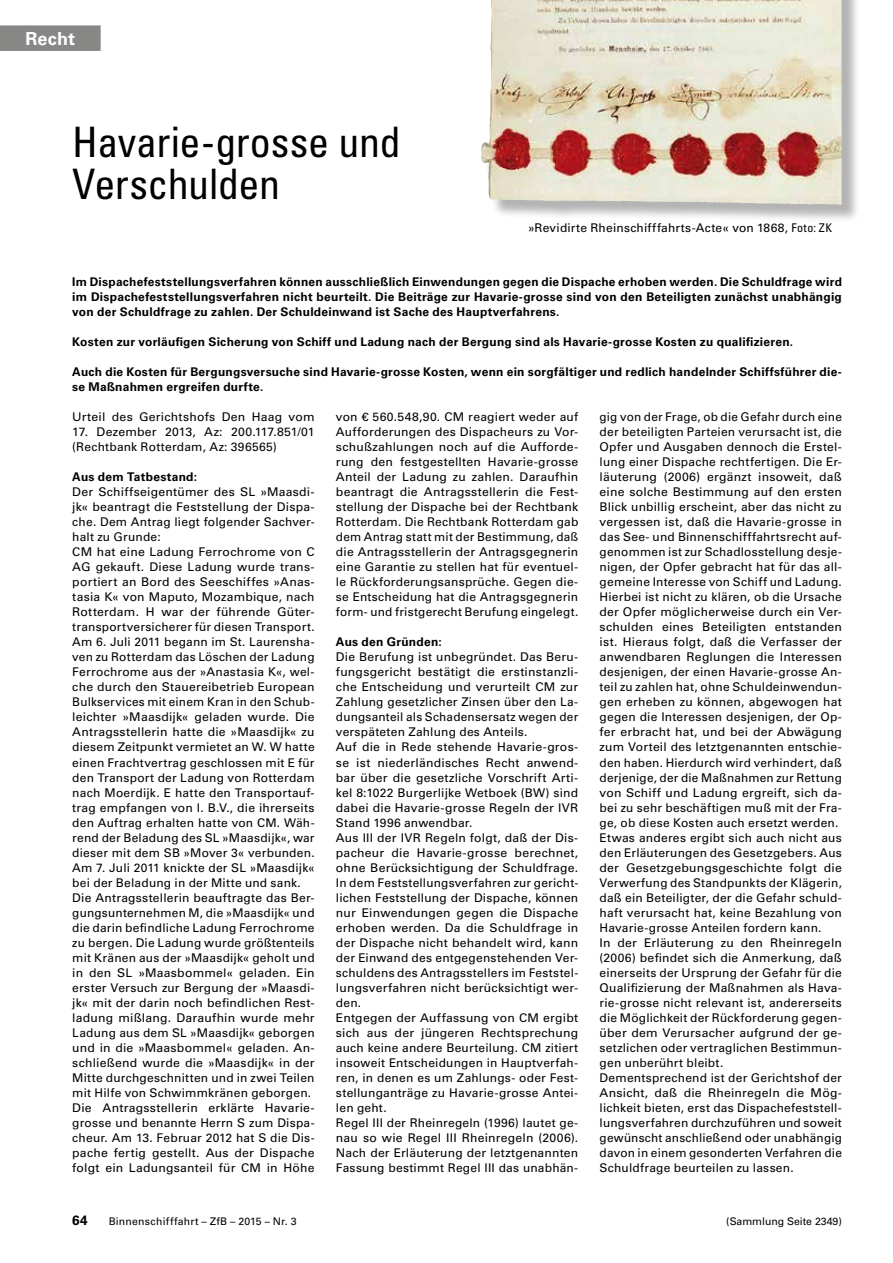
<style>
.page{position:relative;width:893px;height:1263px;background:#fff}
.page>*{position:absolute;margin:0;border:0;box-sizing:border-box;transform-origin:0 0}
.t1{font:condensed 42px/42px "Univers LT Std";letter-spacing:-.01em;color:#000}
.t2{font:700 18px "Univers LT Std";letter-spacing:.01em;color:#fff}
.t3{font:700 13.5px "Univers LT Std";color:#000}
.t4{font:12px/15px "Univers LT Std";letter-spacing:.015em;color:#000}
.t5{font:700 12px/15px "Univers LT Std";letter-spacing:.02em;color:#000;text-align:justify}
.t6{font:10.5px "Univers LT Std";letter-spacing:.01em;color:#000}
.s1{font-stretch:condensed}
</style>
<div class="page">
<div style="left:0;top:25px;width:101px;height:26px;background:#878786"></div>
<div style="left:484px;top:0;width:376px;height:223px;background:#000;opacity:.3"></div>
<img style="left:481px;top:0;width:360px;height:205px">
<h2 class="t2" style="left:26px;top:28px;width:51px">Recht</h2>
<h1 class="t1" style="left:72px;top:121px;width:330px">Havarie-grosse und<br>Verschulden</h1>
<p class="t4" style="left:528px;top:221px;width:306px">»Revidirte Rheinschifffahrts-Acte« von 1868, <span class="s1">Foto: ZK</span></p>
<p class="t5" style="left:72px;top:275px;width:771px">Im Dispachefeststellungsverfahren können ausschließlich Einwendungen gegen die Dispache erhoben werden. Die Schuldfrage wird im Dispachefeststellungsverfahren nicht beurteilt. Die Beiträge zur Havarie-grosse sind von den Beteiligten zunächst unabhängig von der Schuldfrage zu zahlen. Der Schuldeinwand ist Sache des Hauptverfahrens.</p>
<p class="t5" style="left:72px;top:335px;width:722px">Kosten zur vorläufigen Sicherung von Schiff und Ladung nach der Bergung sind als Havarie-grosse Kosten zu qualifizieren.</p>
<p class="t5" style="left:72px;top:365px;width:771px">Auch die Kosten für Bergungsversuche sind Havarie-grosse Kosten, wenn ein sorgfältiger und redlich handelnder Schiffsführer die&shy;se Maßnahmen ergreifen durfte.</p>
<p class="t4" style="left:72px;top:410px;width:244px">Urteil des Gerichtshofs Den Haag vom</p>
<p class="t4" style="left:72px;top:425px;width:244px">17. Dezember 2013, Az: 200.117.851/01 (Rechtbank Rotterdam, Az: 396565)</p>
<p class="t5" style="left:72px;top:470px;width:126px">Aus dem Tatbestand:</p>
<p class="t4" style="left:72px;top:485px;width:244px">Der Schiffseigentümer des SL »Maasdi&shy;jk« beantragt die Feststellung der Dispa&shy;che. Dem Antrag liegt folgender Sachver&shy;halt zu Grunde:<br>CM hat eine Ladung Ferrochrome von C AG gekauft. Diese Ladung wurde trans&shy;portiert an Bord des Seeschiffes »Anas&shy;tasia K« von Maputo, Mozambique, nach Rotterdam. H war der führende Güter&shy;transportversicherer für diesen Transport.<br>Am 6. Juli 2011 begann im St. Laurensha&shy;ven zu Rotterdam das Löschen der Ladung Ferrochrome aus der »Anastasia K«, wel&shy;che durch den Stauereibetrieb European Bulkservices mit einem Kran in den Schub&shy;leichter »Maasdijk« geladen wurde. Die Antragsstellerin hatte die »Maasdijk« zu diesem Zeitpunkt vermietet an W. W hatte einen Frachtvertrag geschlossen mit E für den Transport der Ladung von Rotterdam nach Moerdijk. E hatte den Transportauf&shy;trag empfangen von I. B.V., die ihrerseits den Auftrag erhalten hatte von CM. Wäh&shy;rend der Beladung des SL »Maasdijk«, war dieser mit dem SB »Mover 3« verbunden.<br>Am 7. Juli 2011 knickte der SL »Maasdijk« bei der Beladung in der Mitte und sank.<br>Die Antragsstellerin beauftragte das Ber&shy;gungsunternehmen M, die »Maasdijk« und die darin befindliche Ladung Ferrochrome zu bergen. Die Ladung wurde größtenteils mit Kränen aus der »Maasdijk« geholt und in den SL »Maasbommel« geladen. Ein erster Versuch zur Bergung der »Maasdi&shy;jk« mit der darin noch befindlichen Rest&shy;ladung mißlang. Daraufhin wurde mehr Ladung aus dem SL »Maasdijk« geborgen und in die »Maasbommel« geladen. An&shy;schließend wurde die »Maasdijk« in der Mitte durchgeschnitten und in zwei Teilen mit Hilfe von Schwimmkränen geborgen.<br>Die Antragsstellerin erklärte Havarie&shy;grosse und benannte Herrn S zum Dispa&shy;cheur. Am 13. Februar 2012 hat S die Dis&shy;pache fertig gestellt. Aus der Dispache folgt ein Ladungsanteil für CM in Höhe</p>
<p class="t4" style="left:336px;top:410px;width:244px;text-align:justify">von € 560.548,90. CM reagiert weder auf Aufforderungen des Dispacheurs zu Vor&shy;schußzahlungen noch auf die Aufforde&shy;rung den festgestellten Havarie-grosse Anteil der Ladung zu zahlen. Daraufhin beantragt die Antragsstellerin die Fest&shy;stellung der Dispache bei der Rechtbank Rotterdam. Die Rechtbank Rotterdam gab dem Antrag statt mit der Bestimmung, daß die Antragsstellerin der Antragsgegnerin eine Garantie zu stellen hat für eventuel&shy;le Rückforderungsansprüche. Gegen die&shy;se Entscheidung hat die Antragsgegnerin form- und fristgerecht Berufung eingelegt.</p>
<p class="t5" style="left:336px;top:635px;width:107px">Aus den Gründen:</p>
<p class="t4" style="left:336px;top:650px;width:244px">Die Berufung ist unbegründet. Das Beru&shy;fungsgericht bestätigt die erstinstanzli&shy;che Entscheidung und verurteilt CM zur Zahlung gesetzlicher Zinsen über den La&shy;dungsanteil als Schadensersatz wegen der verspäteten Zahlung des Anteils.<br>Auf die in Rede stehende Havarie-gros&shy;se ist niederländisches Recht anwend&shy;bar über die gesetzliche Vorschrift Arti&shy;kel 8:1022 Burgerlijke Wetboek (BW) sind dabei die Havarie-grosse Regeln der IVR Stand 1996 anwendbar.<br>Aus III der IVR Regeln folgt, daß der Dis&shy;pacheur die Havarie-grosse berechnet, ohne Berücksichtigung der Schuldfrage.<br>In dem Feststellungsverfahren zur gericht&shy;lichen Feststellung der Dispache, können nur Einwendungen gegen die Dispache erhoben werden. Da die Schuldfrage in der Dispache nicht behandelt wird, kann der Einwand des entgegenstehenden Ver&shy;schuldens des Antragsstellers im Feststel&shy;lungsverfahren nicht berücksichtigt wer&shy;den.<br>Entgegen der Auffassung von CM ergibt sich aus der jüngeren Rechtsprechung auch keine andere Beurteilung. CM zitiert insoweit Entscheidungen in Hauptverfah&shy;ren, in denen es um Zahlungs- oder Fest&shy;stellunganträge zu Havarie-grosse Antei&shy;len geht.<br>Regel III der Rheinregeln (1996) lautet ge&shy;nau so wie Regel III Rheinregeln (2006).<br>Nach der Erläuterung der letztgenannten Fassung bestimmt Regel III das unabhän-</p>
<p class="t4" style="left:600px;top:410px;width:244px">gig von der Frage, ob die Gefahr durch eine der beteiligten Parteien verursacht ist, die Opfer und Ausgaben dennoch die Erstel&shy;lung einer Dispache rechtfertigen. Die Er&shy;läuterung (2006) ergänzt insoweit, daß eine solche Bestimmung auf den ersten Blick unbillig erscheint, aber das nicht zu vergessen ist, daß die Havarie-grosse in das See- und Binnenschifffahrtsrecht auf&shy;genommen ist zur Schadlosstellung desje&shy;nigen, der Opfer gebracht hat für das all&shy;gemeine Interesse von Schiff und Ladung.<br>Hierbei ist nicht zu klären, ob die Ursache der Opfer möglicherweise durch ein Ver&shy;schulden eines Beteiligten entstanden ist. Hieraus folgt, daß die Verfasser der anwendbaren Reglungen die Interessen desjenigen, der einen Havarie-grosse An&shy;teil zu zahlen hat, ohne Schuldeinwendun&shy;gen erheben zu können, abgewogen hat gegen die Interessen desjenigen, der Op&shy;fer erbracht hat, und bei der Abwägung zum Vorteil des letztgenannten entschie&shy;den haben. Hierdurch wird verhindert, daß derjenige, der die Maßnahmen zur Rettung von Schiff und Ladung ergreift, sich da&shy;bei zu sehr beschäftigen muß mit der Fra&shy;ge, ob diese Kosten auch ersetzt werden.<br>Etwas anderes ergibt sich auch nicht aus den Erläuterungen des Gesetzgebers. Aus der Gesetzgebungsgeschichte folgt die Verwerfung des Standpunkts der Klägerin, daß ein Beteiligter, der die Gefahr schuld&shy;haft verursacht hat, keine Bezahlung von Havarie-grosse Anteilen fordern kann.<br>In der Erläuterung zu den Rheinregeln (2006) befindet sich die Anmerkung, daß einerseits der Ursprung der Gefahr für die Qualifizierung der Maßnahmen als Hava&shy;rie-grosse nicht relevant ist, andererseits die Möglichkeit der Rückforderung gegen&shy;über dem Verursacher aufgrund der ge&shy;setzlichen oder vertraglichen Bestimmun&shy;gen unberührt bleibt.<br>Dementsprechend ist der Gerichtshof der Ansicht, daß die Rheinregeln die Mög&shy;lichkeit bieten, erst das Dispachefeststell&shy;lungsverfahren durchzuführen und soweit gewünscht anschließend oder unabhängig davon in einem gesonderten Verfahren die Schuldfrage beurteilen zu lassen.</p>
<p class="t3" style="left:72px;top:1212px;width:17px">64</p>
<p class="t6" style="left:109px;top:1215px;width:189px">Binnenschifffahrt – ZfB – 2015 – Nr. 3</p>
<p class="t6" style="left:726px;top:1215px;width:117px">(Sammlung Seite 2349)</p>
</div>
